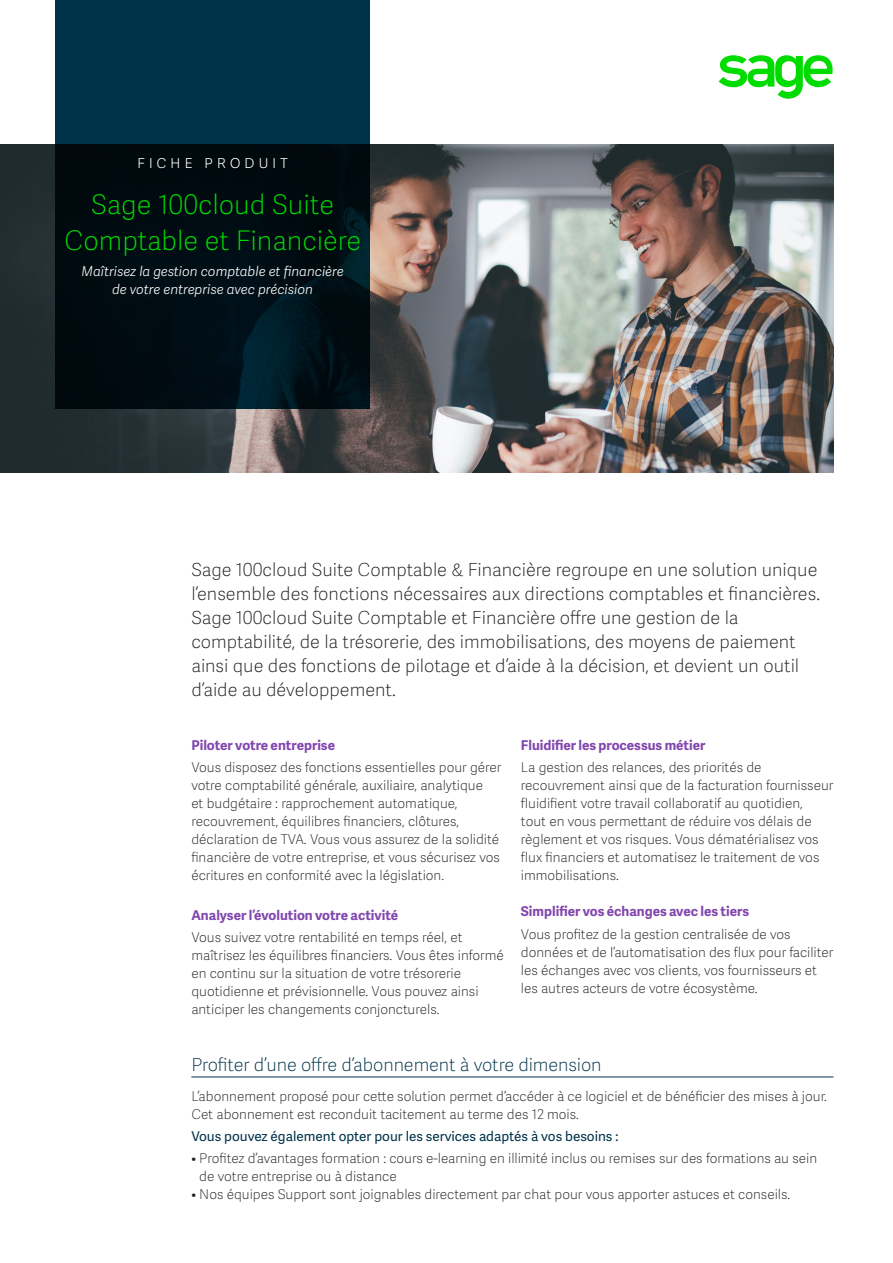
<style>
.page{position:relative;width:893px;height:1263px;background:#fff}
.page>*{position:absolute;margin:0;border:0;box-sizing:border-box;transform-origin:0 0}
.Ligne_titre__gauche{font:27px/36px "Adelle Sans SAGE Th";color:#00dc00;text-align:center}
.Chapo_Mid_Cyan{font:18px/24px "Adelle Sans SAGE Th";color:#231f20}
.Intro_SubHead_2{font:18px "Adelle Sans SAGE Th";letter-spacing:-.005em;color:#003349}
.Boxed_Title___LongFo{font:18px "Adelle Sans SAGE Th";letter-spacing:.2em;color:#fff}
.Body_8pt{font:13.5px/18px "Adelle Sans SAGE Th";color:#231f20}
.Body_verso_8_5pt_puc{font:13.5px/18px "Adelle Sans SAGE Th";color:#231f20}
.Titre_header_Mid_Cya{font:italic 13.5px/18px "Adelle Sans SAGE Lt";color:#fff;text-align:center}
.Body_8pt-2{font:700 13.5px "Adelle Sans SAGE";color:#8246af}
.Body_verso_8_5pt_puc-2{font:13.5px "Adelle Sans SAGE";color:#003349}
.Intertitre_bleu_rect{font:700 13.5px "Adelle Sans SAGE";color:#8246af}
</style>
<div class="page">
<hr style="left:191px;top:1077px;width:642px;height:1px;background:#003349">
<img style="left:0;top:145px;width:833px;height:327px">
<svg style="left:719px;top:55px;width:114px;height:44px"></svg>
<svg style="left:55px;top:0;width:315px;height:408px;background:#001a26"></svg>
<p class="Boxed_Title___LongFo" style="left:137px;top:148px;width:152px">fiche produit</p>
<p class="Ligne_titre__gauche" style="left:64px;top:185px;width:298px">Sage 100cloud Suite<br>Comptable et Financière</p>
<p class="Titre_header_Mid_Cya" style="left:82px;top:262px;width:263px">Maîtrisez la gestion comptable et financière de votre entreprise avec précision</p>
<p class="Chapo_Mid_Cyan" style="left:191px;top:557px;width:630px">Sage 100cloud Suite Comptable &amp; Financière regroupe en une solution unique l’ensemble des fonctions nécessaires aux directions comptables et financières.</p>
<p class="Chapo_Mid_Cyan" style="left:191px;top:605px;width:609px">Sage 100cloud Suite Comptable et Financière offre une gestion de la comptabilité, de la trésorerie, des immobilisations, des moyens de paiement ainsi que des fonctions de pilotage et d’aide à la décision, et devient un outil d’aide au développement.</p>
<p class="Intertitre_bleu_rect" style="left:191px;top:735px;width:145px">Piloter votre entreprise</p>
<p class="Body_8pt" style="left:191px;top:758px;width:312px">Vous disposez des fonctions essentielles pour gérer votre comptabilité générale, auxiliaire, analytique<br>et budgétaire : rapprochement automatique, recouvrement, équilibres financiers, clôtures, déclaration de TVA. Vous vous assurez de la solidité financière de votre entreprise, et vous sécurisez vos écritures en conformité avec la législation.</p>
<p class="Body_8pt-2" style="left:191px;top:905px;width:208px">Analyser l’évolution votre activité</p>
<p class="Body_8pt" style="left:191px;top:928px;width:314px">Vous suivez votre rentabilité en temps réel, et maîtrisez les équilibres financiers. Vous êtes informé en continu sur la situation de votre trésorerie quotidienne et prévisionnelle. Vous pouvez ainsi anticiper les changements conjoncturels.</p>
<p class="Body_8pt-2" style="left:521px;top:735px;width:186px">Fluidifier les processus métier</p>
<p class="Body_8pt" style="left:521px;top:758px;width:314px">La gestion des relances, des priorités de recouvrement ainsi que de la facturation fournisseur fluidifient votre travail collaboratif au quotidien,<br>tout en vous permettant de réduire vos délais de règlement et vos risques. Vous dématérialisez vos flux financiers et automatisez le traitement de vos immobilisations.</p>
<p class="Intertitre_bleu_rect" style="left:521px;top:902px;width:230px">Simplifier vos échanges avec les tiers</p>
<p class="Body_8pt" style="left:521px;top:924px;width:314px">Vous profitez de la gestion centralisée de vos données et de l’automatisation des flux pour faciliter les échanges avec vos clients, vos fournisseurs et les autres acteurs de votre écosystème.</p>
<p class="Intro_SubHead_2" style="left:191px;top:1051px;width:412px">Profiter d’une offre d’abonnement à votre dimension</p>
<p class="Body_verso_8_5pt_puc" style="left:191px;top:1086px;width:637px">L’abonnement proposé pour cette solution permet d’accéder à ce logiciel et de bénéficier des mises à jour.<br>Cet abonnement est reconduit tacitement au terme des 12 mois.</p>
<p class="Body_verso_8_5pt_puc-2" style="left:191px;top:1126px;width:429px">Vous pouvez également opter pour les services adaptés à vos besoins :</p>
<p class="Body_verso_8_5pt_puc" style="left:199px;top:1149px;width:619px;text-indent:-8px">• Profitez d’avantages formation : cours e-learning en illimité inclus ou remises sur des formations au sein de votre entreprise ou à distance</p>
<p class="Body_verso_8_5pt_puc" style="left:191px;top:1185px;width:600px">• Nos équipes Support sont joignables directement par chat pour vous apporter astuces et conseils.</p>
</div>
